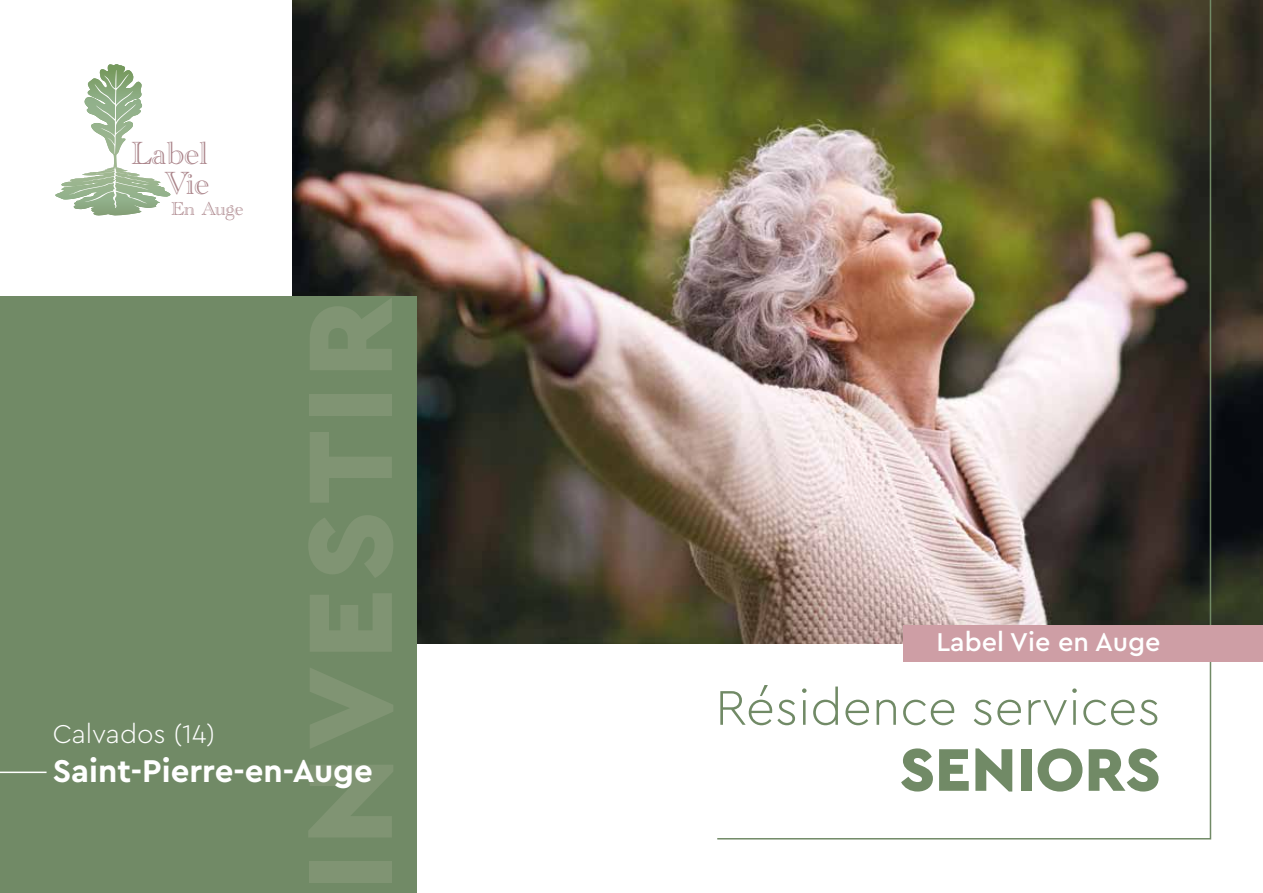
<style>
.page{position:relative;width:1263px;height:893px;background:#fff}
.page>*{position:absolute;margin:0;border:0;box-sizing:border-box;transform-origin:0 0}
.t1{font:900 63px "Cera Pro";color:#718a66}
.t2{font:300 51px "Cera Pro";color:#718a66}
.t3{font:33.15px/29.7px "Academy Engraved Std";color:#a98288;text-align:right}
.t4{font:700 33px "Cera Pro";color:#fff}
.t5{font:500 27px "Cera Pro";color:#fff}
.t6{font:300 27px "Cera Pro";color:#fff}
.t7{font:19.5px "Academy Engraved Std";color:#a98288}
</style>
<div class="page">
<img style="left:292px;top:0;width:971px;height:643px">
<img style="left:716px;top:0;width:496px;height:840px">
<div style="left:0;top:297px;width:417px;height:596px;background:#718a66"></div>
<svg style="left:61px;top:64px;width:88px;height:144px"></svg>
<div style="left:904px;top:625px;width:359px;height:36px;background:#ce9ea5"></div>
<hr style="left:0;top:772px;width:47px;height:1px;background:#fff">
<p class="t3" style="left:131px;top:139px;width:80px">Label<br>Vie</p>
<p class="t7" style="left:171px;top:197px;width:74px">En Auge</p>
<p class="t6" style="left:53px;top:716px;width:164px">Calvados (14)</p>
<p class="t4" style="left:53px;top:749px;width:322px">Saint-Pierre-en-Auge</p>
<p class="t5" style="left:936px;top:624px;width:226px">Label Vie en Auge</p>
<h2 class="t2" style="left:715px;top:674px;width:447px">Résidence services</h2>
<h1 class="t1" style="left:900px;top:728px;width:262px">SENIORS</h1>
</div>
